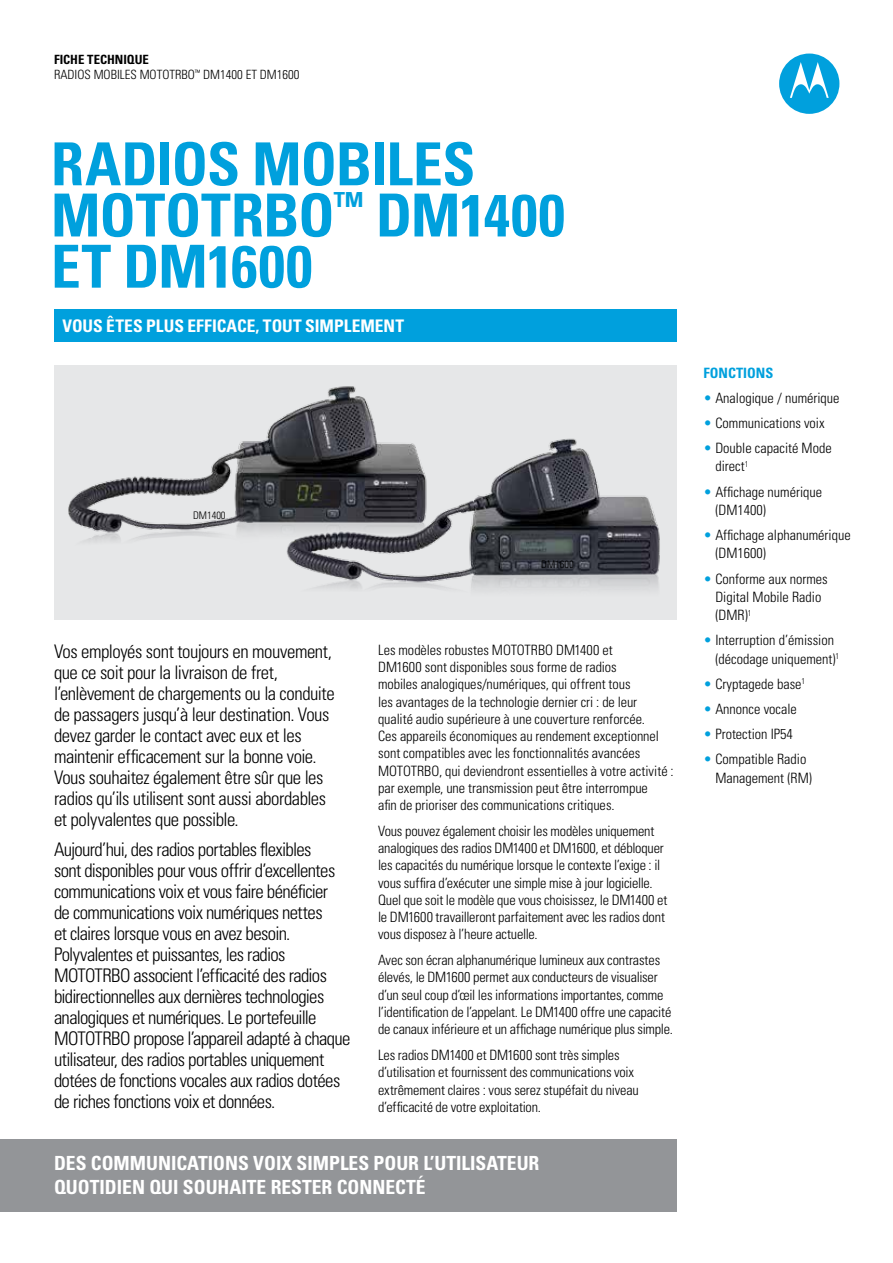
<style>
.page{position:relative;width:893px;height:1263px;background:#fff}
.page>*{position:absolute;margin:0;border:0;box-sizing:border-box;transform-origin:0 0}
.t1{font:700 condensed 59.4px/51.2px "Univers";letter-spacing:-.015em;color:#00a0dd}
.t2{font:700 condensed 19.5px/23.4px "Univers";color:#fff}
.t3{font:300 condensed 18.75px/21px "Univers";letter-spacing:-.03em;color:#000}
.t4{font:700 condensed 17.4px "Univers";color:#fff}
.t5{font:300 condensed 14.25px/17.2px "Univers";letter-spacing:-.005em;color:#000}
.t6{font:700 condensed 14.25px "Univers";color:#00a0dd}
.t7{font:300 condensed 12.75px/15.3px "Univers";color:#000}
.t8{font:300 condensed 10.5px "Univers";color:#000}
.s1{font-weight:700}
.s2{color:#00a0dd}
</style>
<div class="page">
<div style="left:779px;top:54px;width:60px;height:60px;background:#00a0dd;border-radius:50%"></div>
<svg style="left:790px;top:62px;width:39px;height:36px"></svg>
<div style="left:0;top:1139px;width:677px;height:73px;background:#939598"></div>
<div style="left:54px;top:365px;width:623px;height:254px;background:#e6e7e8"></div>
<div style="left:54px;top:309px;width:623px;height:33px;background:#00a0dd"></div>
<img style="left:68px;top:386px;width:592px;height:204px">
<p class="t7" style="left:54px;top:52px;width:247px"><span class="s1">FICHE TECHNIQUE<br></span>RADIOS MOBILES MOTOTRBO<sup>™</sup> DM1400 ET DM1600</p>
<h1 class="t1" style="left:51px;top:138px;width:515px">RADIOS MOBILES<br>MOTOTRBO<sup>™</sup> DM1400<br>ET DM1600</h1>
<p class="t4" style="left:63px;top:315px;width:343px">VOUS ÊTES PLUS EFFICACE, TOUT SIMPLEMENT</p>
<p class="t8" style="left:193px;top:509px;width:34px">DM1400</p>
<p class="t8" style="left:541px;top:558px;width:34px">DM1600</p>
<p class="t3" style="left:54px;top:641px;width:282px">Vos employés sont toujours en mouvement, que ce soit pour la livraison de fret, l’enlèvement de chargements ou la conduite de passagers jusqu’à leur destination. Vous devez garder le contact avec eux et les maintenir efficacement sur la bonne voie.<br>Vous souhaitez également être sûr que les radios qu’ils utilisent sont aussi abordables et polyvalentes que possible.</p>
<p class="t3" style="left:54px;top:838px;width:298px">Aujourd’hui, des radios portables flexibles<br>sont disponibles pour vous offrir d’excellentes communications voix et vous faire bénéficier<br>de communications voix numériques nettes<br>et claires lorsque vous en avez besoin.<br>Polyvalentes et puissantes, les radios MOTOTRBO associent l’efficacité des radios bidirectionnelles aux dernières technologies analogiques et numériques. Le portefeuille MOTOTRBO propose l’appareil adapté à chaque utilisateur, des radios portables uniquement dotées de fonctions vocales aux radios dotées de riches fonctions voix et données.</p>
<p class="t5" style="left:378px;top:641px;width:297px">Les modèles robustes MOTOTRBO DM1400 et<br>DM1600 sont disponibles sous forme de radios<br>mobiles analogiques/numériques, qui offrent tous<br>les avantages de la technologie dernier cri : de leur qualité audio supérieure à une couverture renforcée.<br>Ces appareils économiques au rendement exceptionnel sont compatibles avec les fonctionnalités avancées MOTOTRBO, qui deviendront essentielles à votre activité : par exemple, une transmission peut être interrompue<br>afin de prioriser des communications critiques.</p>
<p class="t5" style="left:378px;top:822px;width:291px">Vous pouvez également choisir les modèles uniquement analogiques des radios DM1400 et DM1600, et débloquer les capacités du numérique lorsque le contexte l’exige : il vous suffira d’exécuter une simple mise à jour logicielle.<br>Quel que soit le modèle que vous choisissez, le DM1400 et le DM1600 travailleront parfaitement avec les radios dont vous disposez à l’heure actuelle.</p>
<p class="t5" style="left:378px;top:951px;width:296px">Avec son écran alphanumérique lumineux aux contrastes élevés, le DM1600 permet aux conducteurs de visualiser d’un seul coup d’œil les informations importantes, comme l’identification de l’appelant. Le DM1400 offre une capacité de canaux inférieure et un affichage numérique plus simple.</p>
<p class="t5" style="left:378px;top:1046px;width:262px">Les radios DM1400 et DM1600 sont très simples d’utilisation et fournissent des communications voix extrêmement claires : vous serez stupéfait du niveau d’efficacité de votre exploitation.</p>
<h2 class="t2" style="left:54px;top:1151px;width:487px">DES COMMUNICATIONS VOIX SIMPLES POUR L’UTILISATEUR<br>QUOTIDIEN QUI SOUHAITE RESTER CONNECTÉ</h2>
<p class="t6" style="left:704px;top:364px;width:71px">FONCTIONS</p>
<p class="t5" style="left:704px;top:389px;width:138px"><span class="s2">•</span> Analogique / numérique</p>
<p class="t5" style="left:704px;top:414px;width:123px"><span class="s2">•</span> Communications voix</p>
<p class="t5" style="left:715px;top:439px;width:118px;line-height:18.3px;text-indent:-12px"><span class="s2">•</span> Double capacité Mode direct<sup>1</sup></p>
<p class="t5" style="left:715px;top:482px;width:108px;line-height:18.3px;text-indent:-12px"><span class="s2">•</span> Affichage numérique (DM1400)</p>
<p class="t5" style="left:715px;top:526px;width:137px;line-height:18.3px;text-indent:-12px"><span class="s2">•</span> Affichage alphanumérique (DM1600)</p>
<p class="t5" style="left:715px;top:569px;width:114px;line-height:18.3px;text-indent:-12px"><span class="s2">•</span> Conforme aux normes<br>Digital Mobile Radio (DMR)<sup>1</sup></p>
<p class="t5" style="left:715px;top:631px;width:125px;line-height:18.3px;text-indent:-12px"><span class="s2">•</span> Interruption d’émission (décodage uniquement)<sup>1</sup></p>
<p class="t5" style="left:704px;top:675px;width:103px"><span class="s2">•</span> Cryptagede base<sup>1</sup></p>
<p class="t5" style="left:704px;top:700px;width:95px"><span class="s2">•</span> Annonce vocale</p>
<p class="t5" style="left:704px;top:725px;width:91px"><span class="s2">•</span> Protection IP54</p>
<p class="t5" style="left:715px;top:750px;width:98px;line-height:18.3px;text-indent:-12px"><span class="s2">•</span> Compatible Radio<br>Management (RM)</p>
</div>
